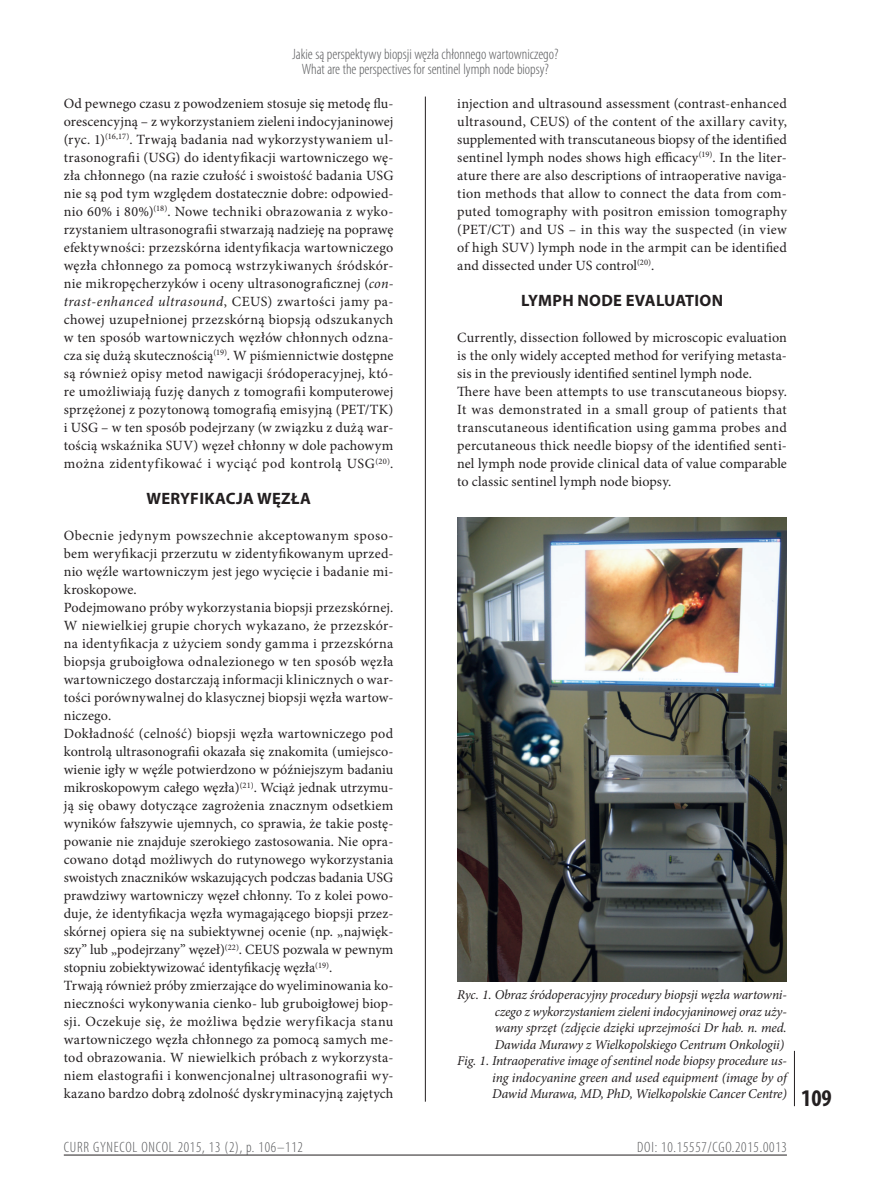
<style>
.page{position:relative;width:872px;height:1191px;background:#fff}
.page>*{position:absolute;margin:0;border:0;box-sizing:border-box;transform-origin:0 0}
.t1{font:700 condensed 24px "Myriad Pro";color:#231f20}
.SRODTYTUL_I{font:700 16.5px "Myriad Pro";letter-spacing:.02em;color:#231f20}
.t2{font:300 condensed 15px/15px "Myriad Pro";color:#57585a;text-align:center}
.t3{font:300 condensed 15px "Myriad Pro";letter-spacing:.05em;color:#57585a}
.TEKST{font:14.1px/18px "Minion Pro";letter-spacing:.01em;color:#231f20;text-align:justify}
.Podpis{font:italic 13.5px/16.5px "Minion Pro";letter-spacing:-.015em;color:#231f20;text-align:justify}
.s1{font-style:italic}
</style>
<div class="page">
<hr style="left:794px;top:1050px;width:1px;height:56px;background:#231f20">
<hr style="left:64px;top:1154px;width:723px;height:1px;background:#231f20">
<hr style="left:425px;top:97px;width:1px;height:1004px;background:#231f20">
<img style="left:457px;top:517px;width:330px;height:464px">
<p class="t2" style="left:292px;top:47px;width:268px">Jakie są perspektywy biopsji węzła chłonnego wartowniczego?<br>What are the perspectives for sentinel lymph node biopsy?</p>
<p class="TEKST" style="left:64px;top:95px;width:331px">Od pewnego czasu z powodzeniem stosuje się metodę flu&shy;orescencyjną – z wykorzystaniem zieleni indocyjaninowej (ryc. 1)<sup>(16,17)</sup>. Trwają badania nad wykorzystywaniem ul&shy;trasonografii (USG) do identyfikacji wartowniczego wę&shy;zła chłonnego (na razie czułość i swoistość badania USG nie są pod tym względem dostatecznie dobre: odpowied&shy;nio 60% i 80%)<sup>(18)</sup>. Nowe techniki obrazowania z wyko&shy;rzystaniem ultrasonografii stwarzają nadzieję na poprawę efektywności: przezskórna identyfikacja wartowniczego węzła chłonnego za pomocą wstrzykiwanych śródskór&shy;nie mikropęcherzyków i oceny ultrasonograficznej (<span class="s1">con&shy;trast-enhanced ultrasound</span>, CEUS) zwartości jamy pa&shy;chowej uzupełnionej przezskórną biopsją odszukanych w ten sposób wartowniczych węzłów chłonnych odzna&shy;cza się dużą skutecznością<sup>(19)</sup>. W piśmiennictwie dostępne są również opisy metod nawigacji śródoperacyjnej, któ&shy;re umożliwiają fuzję danych z tomografii komputerowej sprzężonej z pozytonową tomografią emisyjną (PET/TK) i USG – w ten sposób podejrzany (w związku z dużą war&shy;tością wskaźnika SUV) węzeł chłonny w dole pachowym można zidentyfikować i wyciąć pod kontrolą USG<sup>(20)</sup>.</p>
<p class="SRODTYTUL_I" style="left:146px;top:489px;width:166px">WERYFIKACJA WĘZŁA</p>
<p class="TEKST" style="left:64px;top:527px;width:331px">Obecnie jedynym powszechnie akceptowanym sposo&shy;bem weryfikacji przerzutu w zidentyfikowanym uprzed&shy;nio węźle wartowniczym jest jego wycięcie i badanie mi&shy;kroskopowe.</p>
<p class="TEKST" style="left:64px;top:599px;width:331px">Podejmowano próby wykorzystania biopsji przezskórnej.<br>W niewielkiej grupie chorych wykazano, że przezskór&shy;na identyfikacja z użyciem sondy gamma i przezskórna biopsja gruboigłowa odnalezionego w ten sposób węzła wartowniczego dostarczają informacji klinicznych o war&shy;tości porównywalnej do klasycznej biopsji węzła wartow&shy;niczego.</p>
<p class="TEKST" style="left:64px;top:725px;width:331px">Dokładność (celność) biopsji węzła wartowniczego pod kontrolą ultrasonografii okazała się znakomita (umiejsco&shy;wienie igły w węźle potwierdzono w późniejszym badaniu mikroskopowym całego węzła)<sup>(21)</sup>. Wciąż jednak utrzymu&shy;ją się obawy dotyczące zagrożenia znacznym odsetkiem wyników fałszywie ujemnych, co sprawia, że takie postę&shy;powanie nie znajduje szerokiego zastosowania. Nie opra&shy;cowano dotąd możliwych do rutynowego wykorzystania swoistych znaczników wskazujących podczas badania USG prawdziwy wartowniczy węzeł chłonny. To z kolei powo&shy;duje, że identyfikacja węzła wymagającego biopsji przez&shy;skórnej opiera się na subiektywnej ocenie (np. „najwięk&shy;szy” lub „podejrzany” węzeł)<sup>(22)</sup>. CEUS pozwala w pewnym stopniu zobiektywizować identyfikację węzła<sup>(19)</sup>.</p>
<p class="TEKST" style="left:64px;top:977px;width:331px">Trwają również próby zmierzające do wyeliminowania ko&shy;nieczności wykonywania cienko- lub gruboigłowej biop&shy;sji. Oczekuje się, że możliwa będzie weryfikacja stanu wartowniczego węzła chłonnego za pomocą samych me&shy;tod obrazowania. W niewielkich próbach z wykorzysta&shy;niem elastografii i konwencjonalnej ultrasonografii wy&shy;kazano bardzo dobrą zdolność dyskryminacyjną zajętych</p>
<p class="TEKST" style="left:457px;top:95px;width:331px">injection and ultrasound assessment (contrast-enhanced ultrasound, CEUS) of the content of the axillary cavity, supplemented with transcutaneous biopsy of the identified sentinel lymph nodes shows high efficacy<sup>(19)</sup>. In the liter&shy;ature there are also descriptions of intraoperative naviga&shy;tion methods that allow to connect the data from com&shy;puted tomography with positron emission tomography (PET/CT) and US – in this way the suspected (in view of high SUV) lymph node in the armpit can be identified and dissected under US control<sup>(20)</sup>.</p>
<p class="SRODTYTUL_I" style="left:521px;top:291px;width:204px">LYMPH NODE EVALUATION</p>
<p class="TEKST" style="left:457px;top:329px;width:331px">Currently, dissection followed by microscopic evaluation is the only widely accepted method for verifying metasta&shy;sis in the previously identified sentinel lymph node.</p>
<p class="TEKST" style="left:457px;top:383px;width:331px">There have been attempts to use transcutaneous biopsy.<br>It was demonstrated in a small group of patients that transcutaneous identification using gamma probes and percutaneous thick needle biopsy of the identified senti&shy;nel lymph node provide clinical data of value comparable to classic sentinel lymph node biopsy.</p>
<p class="Podpis" style="left:495px;top:986px;width:294px;text-indent:-38px">Ryc. 1. Obraz śródoperacyjny procedury biopsji węzła wartowni&shy;czego z wykorzystaniem zieleni indocyjaninowej oraz uży&shy;wany sprzęt (zdjęcie dzięki uprzejmości Dr hab. n. med.<br>Dawida Murawy z Wielkopolskiego Centrum Onkologii)</p>
<p class="Podpis" style="left:492px;top:1052px;width:296px;text-indent:-35px">Fig. 1. Intraoperative image of sentinel node biopsy procedure us&shy;ing indocyanine green and used equipment (image by of Dawid Murawa, MD, PhD, Wielkopolskie Cancer Centre)</p>
<h1 class="t1" style="left:801px;top:1085px;width:32px">109</h1>
<p class="t3" style="left:64px;top:1139px;width:241px">CURR GYNECOL ONCOL 2015, 13 (2), p. 106–112</p>
<p class="t3" style="left:637px;top:1139px;width:151px">DOI: 10.15557/CGO.2015.0013</p>
</div>
